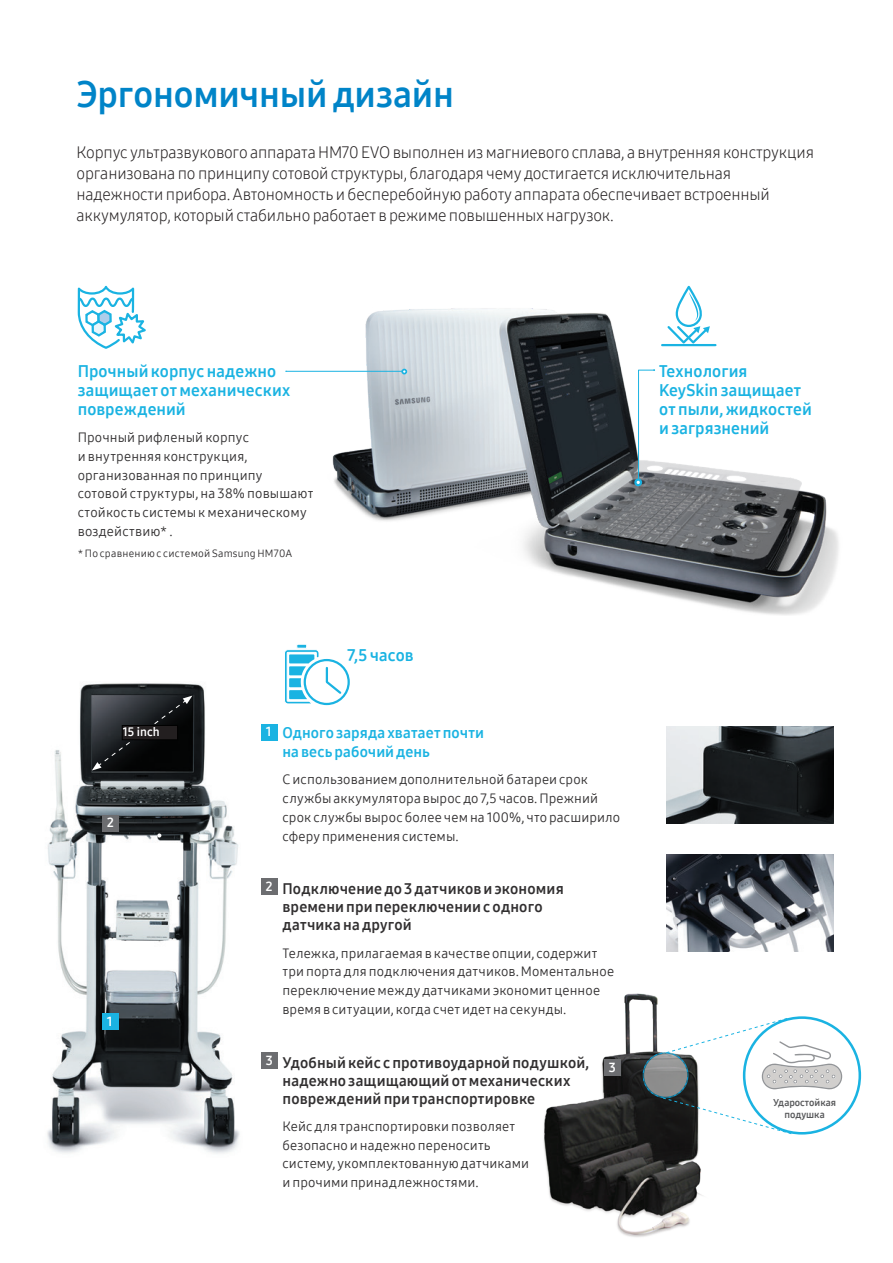
<style>
.page{position:relative;width:893px;height:1263px;background:#fff}
.page>*{position:absolute;margin:0;border:0;box-sizing:border-box;transform-origin:0 0}
.Шапка{font:36px "Samsung One 700";letter-spacing:-.005em;color:#0084c8}
.Текст_под_шапкой{font:16.5px/21px "Samsung One 300";letter-spacing:-.01em;color:#231f20}
.Названия_голубые{font:16.5px/18.8px "Samsung One 700";letter-spacing:.005em;color:#1ab3e2}
.Названия{font:15px/18px "Samsung One 700";letter-spacing:.01em;color:#312f30}
.текст_под_названиями{font:15px/18.8px "Samsung One 700";letter-spacing:.005em;color:#1ab3e2}
.текст_под_названиями-2{font:13.5px/18.8px "Samsung One 400";letter-spacing:.01em;color:#312f30}
.t1{font:12.9px "Samsung One 700";color:#fff}
.본문_타이틀{font:12px "Samsung One 700";letter-spacing:.01em;color:#fff}
.текст_под_названиями-3{font:10.5px "Samsung One 400";letter-spacing:.02em;color:#312f30}
.t2{font:9.75px/12px "Samsung One 700";color:#57585a;text-align:center}
</style>
<div class="page">
<img style="left:303px;top:308px;width:536px;height:307px">
<img style="left:530px;top:308px;width:301px;height:295px">
<img style="left:666px;top:855px;width:168px;height:96px">
<img style="left:666px;top:726px;width:168px;height:97px">
<img style="left:543px;top:993px;width:160px;height:244px">
<svg style="left:643px;top:1017px;width:199px;height:117px"></svg>
<hr style="left:286px;top:371px;width:118px;height:1px;background:#1ab3e2">
<svg style="left:401px;top:369px;width:6px;height:5px"></svg>
<hr style="left:638px;top:370px;width:1px;height:110px;background:#1ab3e2">
<svg style="left:638px;top:369px;width:17px;height:2px"></svg>
<div style="left:634px;top:478px;width:8px;height:8px;border:2px solid #1ab3e2;border-radius:50%"></div>
<div style="left:261px;top:724px;width:17px;height:16px;background:#1ab3e2"></div>
<img style="left:47px;top:683px;width:193px;height:471px">
<svg style="left:92px;top:696px;width:100px;height:74px;background:#1f2124"></svg>
<div style="left:122px;top:725px;width:56px;height:15px;background:#231f20"></div>
<div style="left:122px;top:725px;width:56px;height:15px;border:1px solid #010101"></div>
<svg style="left:157px;top:833px;width:4px;height:4px"></svg>
<div style="left:102px;top:1013px;width:17px;height:17px;background:#1ab3e2"></div>
<div style="left:102px;top:815px;width:17px;height:16px;background:#6c6d70"></div>
<div style="left:261px;top:878px;width:17px;height:17px;background:#6c6d70"></div>
<div style="left:261px;top:1052px;width:17px;height:16px;background:#6c6d70"></div>
<div style="left:604px;top:1059px;width:17px;height:16px;background:#6c6d70"></div>
<hr style="left:662px;top:344px;width:53px;height:2px;background:#1ab3e2">
<svg style="left:665px;top:285px;width:45px;height:59px"></svg>
<svg style="left:284px;top:644px;width:35px;height:60px"></svg>
<div style="left:304px;top:659px;width:46px;height:46px;border:2px solid #1ab3e2;border-radius:50%"></div>
<svg style="left:325px;top:666px;width:18px;height:30px"></svg>
<svg style="left:77px;top:285px;width:69px;height:64px"></svg>
<p class="Шапка" style="left:77px;top:70px;width:379px">Эргономичный дизайн</p>
<p class="Текст_под_шапкой" style="left:77px;top:142px;width:739px">Корпус ультразвукового аппарата HM70 EVO выполнен из магниевого сплава, а внутренняя конструкция организована по принципу сотовой структуры, благодаря чему достигается исключительная надежности прибора. Автономность и бесперебойную работу аппарата обеспечивает встроенный аккумулятор, который стабильно работает в режиме повышенных нагрузок.</p>
<p class="Названия_голубые" style="left:78px;top:362px;width:214px">Прочный корпус надежно защищает от механических повреждений</p>
<p class="текст_под_названиями-2" style="left:78px;top:428px;width:237px">Прочный рифленый корпус<br>и внутренняя конструкция, организованная по принципу сотовой структуры, на 38% повышают стойкость системы к механическому воздействию* .</p>
<p class="текст_под_названиями-3" style="left:78px;top:546px;width:216px">* По сравнению с системой Samsung HM70A</p>
<p class="Названия_голубые" style="left:347px;top:645px;width:68px">7,5 часов</p>
<p class="본문_타이틀" style="left:122px;top:724px;width:39px">15 inch</p>
<p class="t1" style="left:266px;top:723px;width:7px">1</p>
<p class="t1" style="left:107px;top:814px;width:8px">2</p>
<p class="текст_под_названиями" style="left:282px;top:723px;width:203px">Одного заряда хватает почти на весь рабочий день</p>
<p class="текст_под_названиями-2" style="left:282px;top:770px;width:339px">С использованием дополнительной батареи срок службы аккумулятора вырос до 7,5 часов. Прежний срок службы вырос более чем на 100%, что расширило сферу применения системы.</p>
<p class="t1" style="left:107px;top:1013px;width:7px">1</p>
<p class="t1" style="left:266px;top:878px;width:8px">2</p>
<p class="t1" style="left:266px;top:1051px;width:9px">3</p>
<p class="Названия" style="left:282px;top:880px;width:283px">Подключение до 3 датчиков и экономия времени при переключении с одного датчика на другой</p>
<p class="текст_под_названиями-2" style="left:282px;top:943px;width:333px">Тележка, прилагаемая в качестве опции, содержит три порта для подключения датчиков. Моментальное переключение между датчиками экономит ценное время в ситуации, когда счет идет на секунды.</p>
<p class="Названия" style="left:282px;top:1053px;width:308px">Удобный кейс с противоударной подушкой, надежно защищающий от механических повреждений при транспортировке</p>
<p class="текст_под_названиями-2" style="left:282px;top:1117px;width:248px">Кейс для транспортировки позволяет безопасно и надежно переносить систему, укомплектованную датчиками и прочими принадлежностями.</p>
<p class="t1" style="left:609px;top:1058px;width:9px">3</p>
<p class="Названия_голубые" style="left:659px;top:362px;width:154px">Технология<br>KeySkin защищает от пыли, жидкостей и загрязнений</p>
<p class="t2" style="left:773px;top:1096px;width:65px">Ударостойкая подушка</p>
</div>
